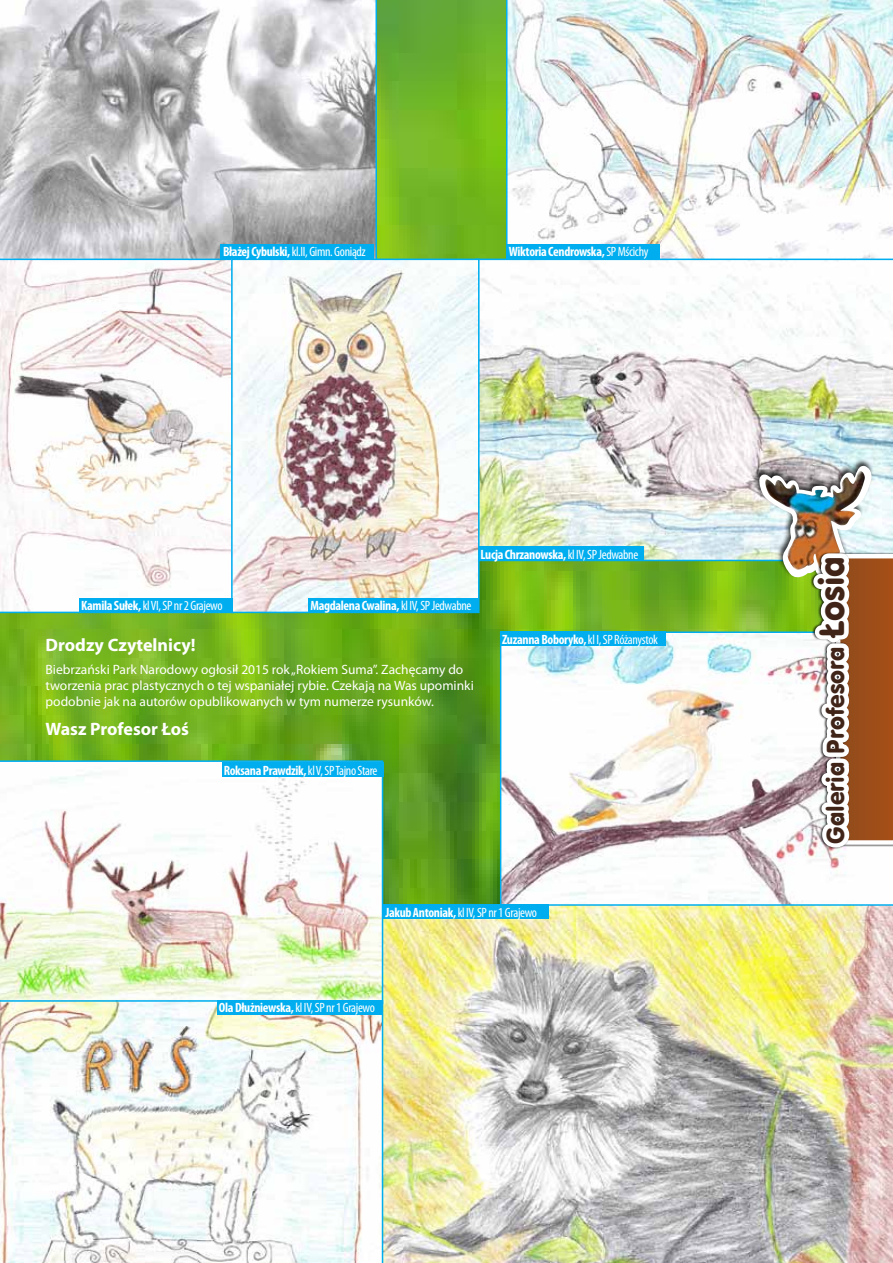
<style>
.page{position:relative;width:893px;height:1263px;background:#fff}
.page>*{position:absolute;margin:0;border:0;box-sizing:border-box;transform-origin:0 0}
.t1{font:24px "VAG Rounded EU";color:#402418}
.t2{font:700 18px "Myriad Pro";color:#fff}
.t3{font:13.5px/16.2px "Myriad Pro";color:#fff}
.t4{font:700 condensed 13.5px "Myriad Pro";letter-spacing:-.025em;color:#fff}
.t5{font:condensed 13.5px "Myriad Pro";letter-spacing:-.025em;color:#fff}
.s1{font-weight:700}
.s2{font-weight:400}
.s3{font-size:34.5px}
</style>
<div class="page">
<img style="left:0;top:0;width:758px;height:904px">
<svg style="left:0;top:0;width:377px;height:259px;background:#c4c4c6"></svg>
<svg style="left:500px;top:631px;width:346px;height:273px"></svg>
<img style="left:506px;top:0;width:387px;height:259px">
<img style="left:480px;top:259px;width:413px;height:302px">
<img style="left:234px;top:262px;width:243px;height:348px">
<svg style="left:0;top:259px;width:231px;height:354px"></svg>
<div style="left:231px;top:259px;width:249px;height:354px;border:2px solid #00aeef"></div>
<img style="left:383px;top:904px;width:510px;height:359px">
<div style="left:753px;top:458px;width:121px;height:120px;background:#000;opacity:.75"></div>
<img style="left:758px;top:466px;width:135px;height:389px">
<svg style="left:0;top:760px;width:383px;height:240px"></svg>
<svg style="left:0;top:1000px;width:383px;height:263px"></svg>
<div style="left:221px;top:244px;width:153px;height:15px;background:#00aeef"></div>
<div style="left:507px;top:244px;width:153px;height:15px;background:#00aeef"></div>
<div style="left:79px;top:598px;width:153px;height:14px;background:#00aeef"></div>
<div style="left:308px;top:598px;width:170px;height:14px;background:#00aeef"></div>
<div style="left:478px;top:547px;width:166px;height:14px;background:#00aeef"></div>
<div style="left:222px;top:762px;width:161px;height:15px;background:#00aeef"></div>
<div style="left:500px;top:631px;width:166px;height:15px;background:#00aeef"></div>
<div style="left:383px;top:904px;width:166px;height:15px;background:#00aeef"></div>
<div style="left:217px;top:1000px;width:166px;height:15px;background:#00aeef"></div>
<p class="t5" style="left:223px;top:244px;width:144px"><span class="s1">Błażej Cybulski,</span> kl.II, Gimn. Goniądz</p>
<p class="t4" style="left:509px;top:243px;width:141px">Wiktoria Cendrowska, <span class="s2">SP Mścichy</span></p>
<p class="t4" style="left:480px;top:546px;width:159px">Lucja Chrzanowska, <span class="s2">kl IV, SP Jedwabne</span></p>
<p class="t5" style="left:81px;top:597px;width:143px"><span class="s1">Kamila Sułek,</span> kl VI, SP nr 2 Grajewo</p>
<p class="t4" style="left:310px;top:597px;width:163px">Magdalena Cwalina, <span class="s2">kl IV, SP Jedwabne</span></p>
<h2 class="t2" style="left:46px;top:633px;width:152px">Drodzy Czytelnicy!</h2>
<p class="t3" style="left:46px;top:661px;width:430px">Biebrzański Park Narodowy ogłosił 2015 rok „Rokiem Suma”. Zachęcamy do tworzenia prac plastycznych o tej wspaniałej rybie. Czekają na Was upominki podobnie jak na autorów opublikowanych w tym numerze rysunków.</p>
<h2 class="t2" style="left:46px;top:717px;width:145px">Wasz Profesor Łoś</h2>
<p class="t4" style="left:224px;top:762px;width:155px">Roksana Prawdzik, <span class="s2">kl V, SP Tajno Stare</span></p>
<p class="t4" style="left:502px;top:631px;width:158px">Zuzanna Boboryko, <span class="s2">kl I, SP Różanystok</span></p>
<p class="t5" style="left:385px;top:904px;width:153px"><span class="s1">Jakub Antoniak,</span> kl IV, SP nr 1 Grajewo</p>
<p class="t5" style="left:219px;top:1000px;width:157px"><span class="s1">Ola Dłużniewska,</span> kl IV, SP nr 1 Grajewo</p>
<h1 class="t1" style="left:821px;top:844px;width:289px;rotate:-90deg">Galeria Profesora <span class="s3">Łosia</span></h1>
</div>
